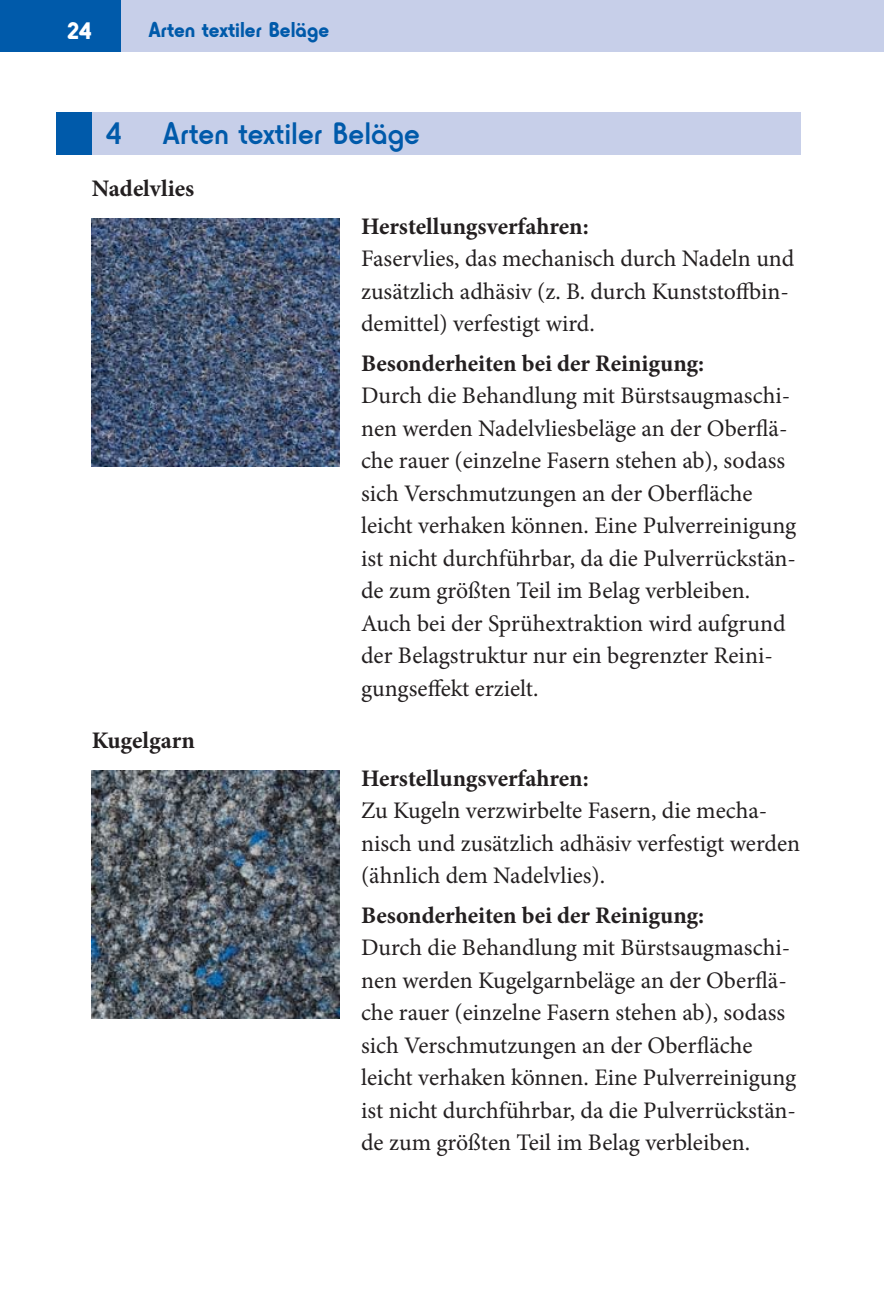
<style>
.page{position:relative;width:885px;height:1310px;background:#fff}
.page>*{position:absolute;margin:0;border:0;box-sizing:border-box;transform-origin:0 0}
.t1{font:500 32.5px "Horatio D";color:#005aaa}
.t2{font:700 25px "Horatio D";color:#fff}
.t3{font:23.75px/32.5px "Minion Pro";color:#231f20}
.t4{font:700 23.75px "Minion Pro";color:#231f20}
.t5{font:700 22.5px "Horatio D";color:#005aaa}
</style>
<div class="page">
<div style="left:120px;top:0;width:764px;height:52px;background:#c7cfe9"></div>
<div style="left:0;top:0;width:120px;height:52px;background:#005aaa"></div>
<div style="left:56px;top:112px;width:744px;height:43px;background:#c7cfe9"></div>
<div style="left:56px;top:112px;width:36px;height:43px;background:#005aaa"></div>
<img style="left:92px;top:218px;width:248px;height:248px">
<img style="left:92px;top:770px;width:248px;height:249px">
<p class="t2" style="left:67px;top:16px;width:26px">24</p>
<p class="t5" style="left:148px;top:16px;width:182px">Arten textiler Beläge</p>
<h1 class="t1" style="left:106px;top:114px;width:18px">4</h1>
<h1 class="t1" style="left:163px;top:114px;width:259px">Arten textiler Beläge</h1>
<p class="t4" style="left:92px;top:179px;width:104px">Nadelvlies</p>
<p class="t4" style="left:361px;top:217px;width:229px">Herstellungsverfahren:</p>
<p class="t3" style="left:361px;top:244px;width:435px">Faservlies, das mechanisch durch Nadeln und zusätzlich adhäsiv (z. B. durch Kunststoffbin&shy;demittel) verfestigt wird.</p>
<p class="t4" style="left:361px;top:354px;width:345px">Besonderheiten bei der Reinigung:</p>
<p class="t3" style="left:361px;top:381px;width:437px">Durch die Behandlung mit Bürstsaugmaschi&shy;nen werden Nadelvliesbeläge an der Oberflä&shy;che rauer (einzelne Fasern stehen ab), sodass sich Verschmutzungen an der Oberfläche leicht verhaken können. Eine Pulverreinigung ist nicht durchführbar, da die Pulverrückstän&shy;de zum größten Teil im Belag verbleiben.<br>Auch bei der Sprühextraktion wird aufgrund der Belagstruktur nur ein begrenzter Reini&shy;gungseffekt erzielt.</p>
<p class="t4" style="left:92px;top:731px;width:105px">Kugelgarn</p>
<p class="t4" style="left:361px;top:769px;width:229px">Herstellungsverfahren:</p>
<p class="t3" style="left:361px;top:797px;width:441px">Zu Kugeln verzwirbelte Fasern, die mecha&shy;nisch und zusätzlich adhäsiv verfestigt werden (ähnlich dem Nadelvlies).</p>
<p class="t4" style="left:361px;top:906px;width:345px">Besonderheiten bei der Reinigung:</p>
<p class="t3" style="left:361px;top:934px;width:437px">Durch die Behandlung mit Bürstsaugmaschi&shy;nen werden Kugelgarnbeläge an der Oberflä&shy;che rauer (einzelne Fasern stehen ab), sodass sich Verschmutzungen an der Oberfläche leicht verhaken können. Eine Pulverreinigung ist nicht durchführbar, da die Pulverrückstän&shy;de zum größten Teil im Belag verbleiben.</p>
</div>
